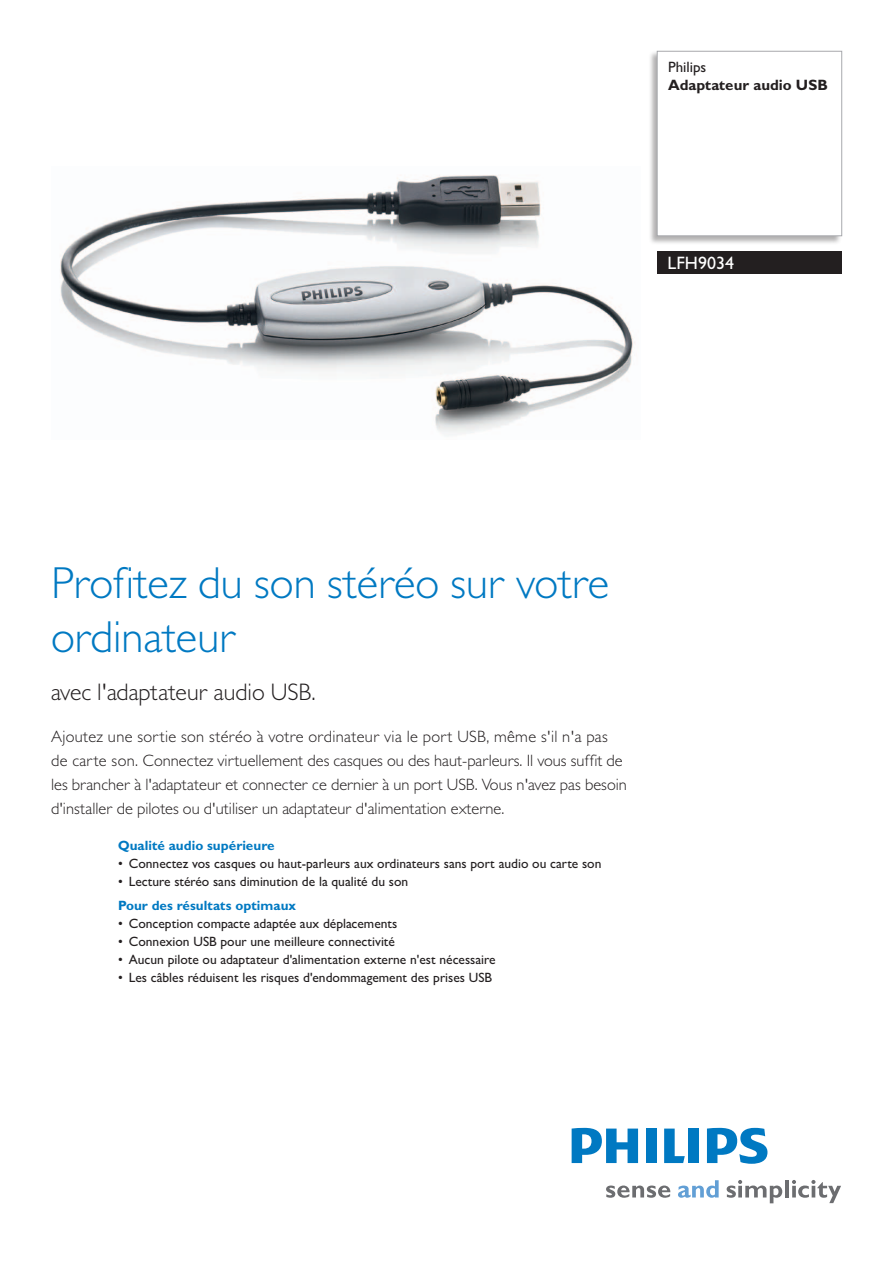
<style>
.page{position:relative;width:893px;height:1263px;background:#fff}
.page>*{position:absolute;margin:0;border:0;box-sizing:border-box;transform-origin:0 0}
.t1{font:300 45px/54px "Gill Sans MT Pro";color:#0079c2}
.t2{font:300 24px "Gill Sans MT Pro";color:#231f20}
.t3{font:500 18px "Gill Sans MT Pro";color:#fff}
.t4{font:300 16.5px/24px "Gill Sans MT Pro";color:#231f20}
.t5{font:700 15px "Gill Sans MT Pro";color:#231f20}
.t6{font:500 15px "Gill Sans MT Pro";color:#231f20}
.t7{font:500 13.5px "Gill Sans MT Pro";color:#231f20}
.t8{font:700 13.5px "Gill Sans MT Pro";color:#0079c2}
</style>
<div class="page">
<svg style="left:606px;top:1185px;width:64px;height:13px"></svg>
<svg style="left:727px;top:1180px;width:55px;height:23px"></svg>
<hr style="left:785px;top:1180px;width:4px;height:17px;background:#6c6d70">
<svg style="left:792px;top:1180px;width:49px;height:23px"></svg>
<svg style="left:678px;top:1180px;width:41px;height:18px"></svg>
<svg style="left:664px;top:1128px;width:21px;height:35px"></svg>
<div style="left:646px;top:1128px;width:10px;height:35px;background:#0079c2"></div>
<div style="left:688px;top:1128px;width:11px;height:35px;background:#0079c2"></div>
<svg style="left:707px;top:1128px;width:60px;height:36px"></svg>
<svg style="left:572px;top:1128px;width:66px;height:35px"></svg>
<img style="left:60px;top:175px;width:575px;height:261px">
<div style="left:648px;top:51px;width:194px;height:194px;background:#231f20;opacity:.35"></div>
<div style="left:657px;top:51px;width:185px;height:185px;background:#fff"></div>
<div style="left:657px;top:51px;width:185px;height:185px;border:1px solid #a8a9ad"></div>
<div style="left:657px;top:251px;width:185px;height:23px;background:#231f20"></div>
<p class="t6" style="left:668px;top:58px;width:40px">Philips</p>
<p class="t5" style="left:668px;top:76px;width:161px">Adaptateur audio USB</p>
<h3 class="t3" style="left:668px;top:252px;width:68px">LFH9034</h3>
<h1 class="t1" style="left:51px;top:555px;width:560px">Profitez du son stéréo sur votre ordinateur</h1>
<h2 class="t2" style="left:51px;top:677px;width:266px">avec l'adaptateur audio USB.</h2>
<p class="t4" style="left:51px;top:724px;width:577px">Ajoutez une sortie son stéréo à votre ordinateur via le port USB, même s'il n'a pas de carte son. Connectez virtuellement des casques ou des haut-parleurs. Il vous suffit de les brancher à l'adaptateur et connecter ce dernier à un port USB. Vous n'avez pas besoin d'installer de pilotes ou d'utiliser un adaptateur d'alimentation externe.</p>
<p class="t8" style="left:118px;top:837px;width:158px">Qualité audio supérieure</p>
<p class="t7" style="left:118px;top:855px;width:485px">• Connectez vos casques ou haut-parleurs aux ordinateurs sans port audio ou carte son</p>
<p class="t7" style="left:118px;top:873px;width:292px">• Lecture stéréo sans diminution de la qualité du son</p>
<p class="t8" style="left:118px;top:897px;width:179px">Pour des résultats optimaux</p>
<p class="t7" style="left:118px;top:915px;width:281px">• Conception compacte adaptée aux déplacements</p>
<p class="t7" style="left:118px;top:933px;width:278px">• Connexion USB pour une meilleure connectivité</p>
<p class="t7" style="left:118px;top:951px;width:379px">• Aucun pilote ou adaptateur d'alimentation externe n'est nécessaire</p>
<p class="t7" style="left:118px;top:969px;width:375px">• Les câbles réduisent les risques d'endommagement des prises USB</p>
</div>
